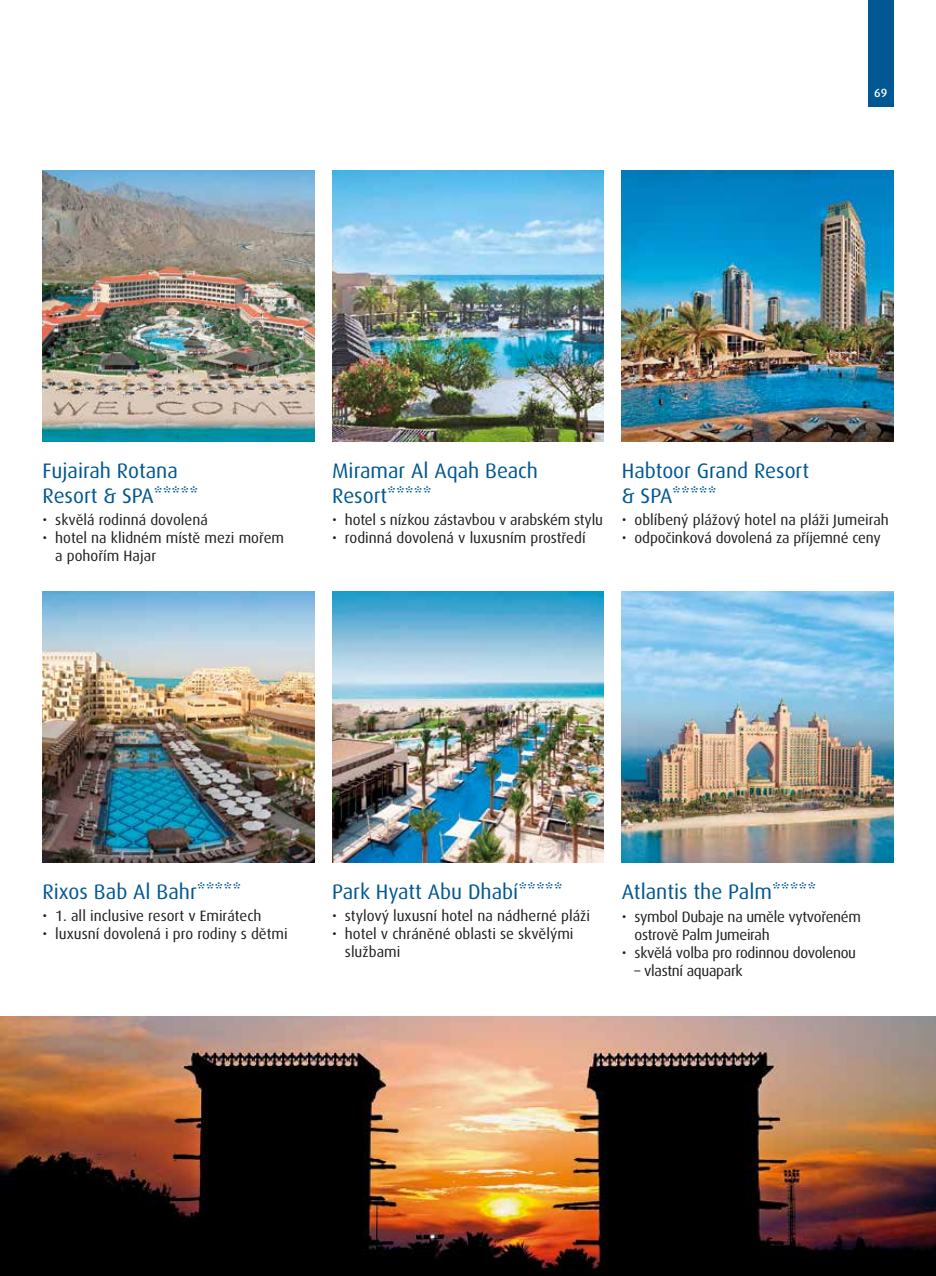
<style>
.page{position:relative;width:936px;height:1276px;background:#fff}
.page>*{position:absolute;margin:0;border:0;box-sizing:border-box;transform-origin:0 0}
.t1{font:21px/25.2px "Dax CE";color:#005791}
.t2{font:15px/18px "Dax CE";color:#1d1d1b}
.t3{font:15px/18px "Dax CE";letter-spacing:-.02em;color:#1d1d1b}
.t4{font:500 12px "Dax CE";color:#fff}
</style>
<div class="page">
<div style="left:867px;top:0;width:26px;height:106px;background:#005791"></div>
<img style="left:0;top:1016px;width:935px;height:260px">
<img style="left:43px;top:591px;width:271px;height:271px">
<img style="left:43px;top:170px;width:271px;height:271px">
<img style="left:621px;top:170px;width:272px;height:271px">
<img style="left:621px;top:591px;width:272px;height:271px">
<img style="left:332px;top:170px;width:271px;height:271px">
<img style="left:332px;top:591px;width:271px;height:271px">
<p class="t4" style="left:874px;top:85px;width:15px">69</p>
<h1 class="t1" style="left:43px;top:457px;width:157px">Fujairah Rotana<br>Resort &amp; SPA*****</h1>
<p class="t2" style="left:43px;top:510px;width:167px">• skvělá rodinná dovolená</p>
<p class="t2" style="left:55px;top:528px;width:230px;text-indent:-13px">• hotel na klidném místě mezi mořem a pohořím Hajar</p>
<h1 class="t1" style="left:332px;top:457px;width:207px">Miramar Al Aqah Beach<br>Resort*****</h1>
<p class="t2" style="left:332px;top:510px;width:272px">• hotel s nízkou zástavbou v arabském stylu</p>
<p class="t2" style="left:332px;top:528px;width:255px">• rodinná dovolená v luxusním prostředí</p>
<h1 class="t1" style="left:621px;top:457px;width:189px">Habtoor Grand Resort &amp; SPA*****</h1>
<p class="t2" style="left:621px;top:510px;width:268px">• oblíbený plážový hotel na pláži Jumeirah</p>
<p class="t2" style="left:621px;top:528px;width:260px">• odpočinková dovolená za příjemné ceny</p>
<h1 class="t1" style="left:43px;top:878px;width:200px">Rixos Bab Al Bahr*****</h1>
<p class="t2" style="left:43px;top:906px;width:220px">• 1. all inclusive resort v Emirátech</p>
<p class="t2" style="left:43px;top:924px;width:246px">• luxusní dovolená i pro rodiny s dětmi</p>
<h1 class="t1" style="left:332px;top:878px;width:232px">Park Hyatt Abu Dhabí*****</h1>
<p class="t2" style="left:332px;top:906px;width:259px">• stylový luxusní hotel na nádherné pláži</p>
<p class="t2" style="left:345px;top:924px;width:230px;text-indent:-13px">• hotel v chráněné oblasti se skvělými službami</p>
<h1 class="t1" style="left:621px;top:879px;width:196px">Atlantis the Palm*****</h1>
<p class="t3" style="left:634px;top:907px;width:228px;text-indent:-13px">• symbol Dubaje na uměle vytvořeném ostrově Palm Jumeirah</p>
<p class="t3" style="left:621px;top:943px;width:236px">• skvělá volba pro rodinnou dovolenou</p>
<p class="t3" style="left:634px;top:961px;width:110px">– vlastní aquapark</p>
</div>
